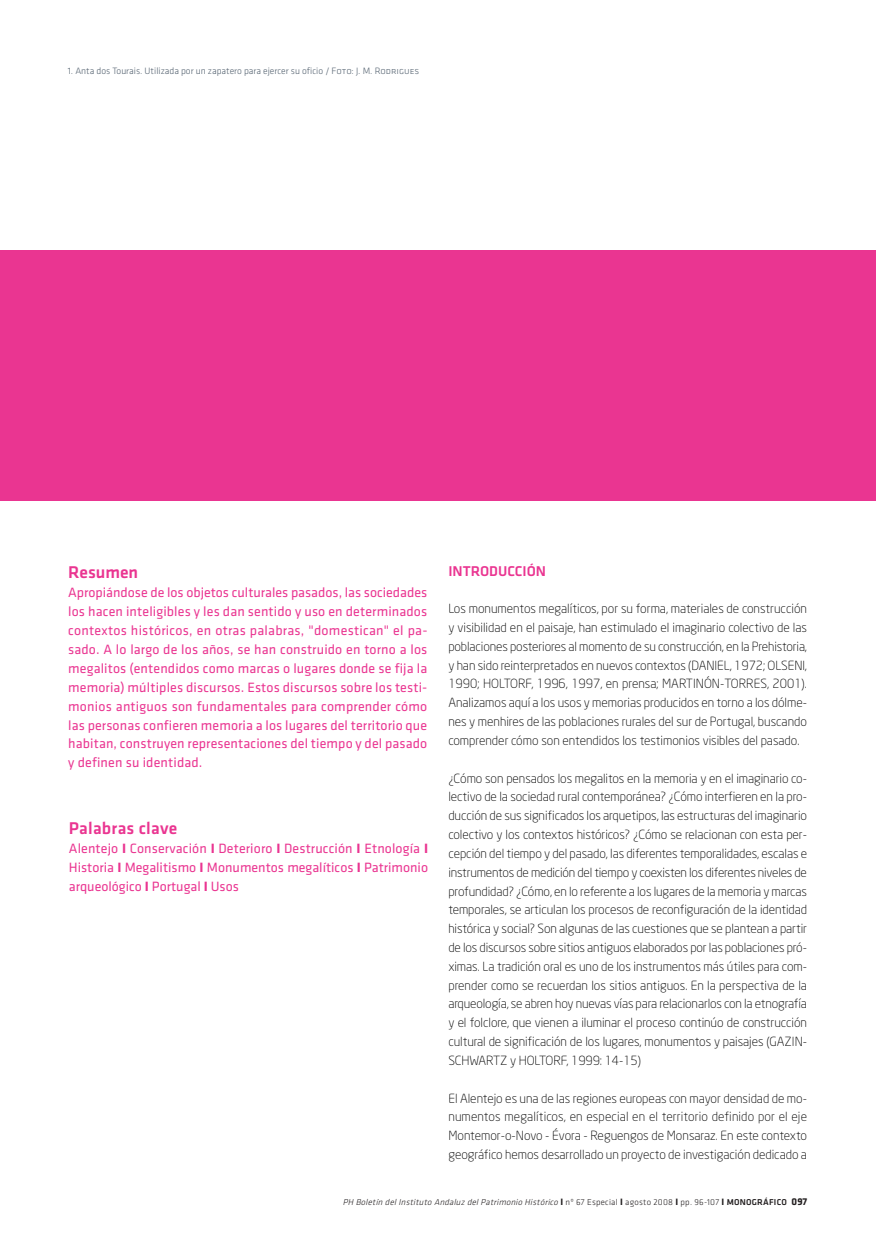
<style>
.page{position:relative;width:876px;height:1238px;background:#fff}
.page>*{position:absolute;margin:0;border:0;box-sizing:border-box;transform-origin:0 0}
.t1{font:17.7px "Klavika Medium TF";letter-spacing:.015em;color:#ea3591}
.t2{font:500 17.7px "Klavika";color:#ea3591}
.t3{font:500 14.7px "Klavika";color:#ea3591}
.t4{font:13.95px/18.9px "Klavika";letter-spacing:.01em;color:#ea3591;text-align:justify}
.t5{font:300 12.45px/18.8px "Neo Sans";color:#000;text-align:justify}
.t6{font:300 9.6px "Klavika";color:#53616f}
.t7{font:italic 300 8.85px "Klavika";color:#231f20}
.s1{font-family:"Klavika Light Caps";font-weight:400}
.s2{font-weight:700}
.s3{font-weight:700;font-style:normal;font-size:9.6px}
.s4{font-style:normal}
.s5{font-weight:500;font-style:normal}
.s6{font-weight:700;font-style:normal;font-size:10.35px}
</style>
<div class="page">
<div style="left:0;top:250px;width:875px;height:250px;background:#ea3591"></div>
<p class="t6" style="left:68px;top:67px;width:353px">1. Anta dos Tourais. Utilizada por un zapatero para ejercer su oficio / <span class="s1">Foto: J. M. Rodrigues</span></p>
<h1 class="t2" style="left:68px;top:565px;width:72px">Resumen</h1>
<p class="t4" style="left:68px;top:584px;width:361px">Apropiándose de los objetos culturales pasados, las sociedades los hacen inteligibles y les dan sentido y uso en determinados contextos históricos, en otras palabras, "domestican" el pa&shy;sado. A lo largo de los años, se han construido en torno a los megalitos (entendidos como marcas o lugares donde se fija la memoria) múltiples discursos. Estos discursos sobre los testi&shy;monios antiguos son fundamentales para comprender cómo las personas confieren memoria a los lugares del territorio que habitan, construyen representaciones del tiempo y del pasado y definen su identidad.</p>
<h1 class="t1" style="left:69px;top:821px;width:110px">Palabras clave</h1>
<p class="t4" style="left:69px;top:839px;width:361px">Alentejo <span class="s2">I</span> Conservación <span class="s2">I</span> Deterioro <span class="s2">I</span> Destrucción <span class="s2">I</span> Etnología <span class="s2">I </span>Historia <span class="s2">I</span> Megalitismo <span class="s2">I</span> Monumentos megalíticos <span class="s2">I</span> Patrimonio arqueológico <span class="s2">I</span> Portugal <span class="s2">I</span> Usos</p>
<p class="t3" style="left:448px;top:565px;width:99px">INTRODUCCIÓN</p>
<p class="t5" style="left:448px;top:600px;width:360px">Los monumentos megalíticos, por su forma, materiales de construcción y visibilidad en el paisaje, han estimulado el imaginario colectivo de las poblaciones posteriores al momento de su construcción, en la Prehistoria, y han sido reinterpretados en nuevos contextos (DANIEL, 1972; OLSENl, 1990; HOLTORF, 1996, 1997, en prensa; MARTINÓN-TORRES, 2001).<br>Analizamos aquí a los usos y memorias producidos en torno a los dólme&shy;nes y menhires de las poblaciones rurales del sur de Portugal, buscando comprender cómo son entendidos los testimonios visibles del pasado.</p>
<p class="t5" style="left:448px;top:770px;width:360px">¿Cómo son pensados los megalitos en la memoria y en el imaginario co&shy;lectivo de la sociedad rural contemporánea? ¿Cómo interfieren en la pro&shy;ducción de sus significados los arquetipos, las estructuras del imaginario colectivo y los contextos históricos? ¿Cómo se relacionan con esta per&shy;cepción del tiempo y del pasado, las diferentes temporalidades, escalas e instrumentos de medición del tiempo y coexisten los diferentes niveles de profundidad? ¿Cómo, en lo referente a los lugares de la memoria y marcas temporales, se articulan los procesos de reconfiguración de la identidad histórica y social? Son algunas de las cuestiones que se plantean a partir de los discursos sobre sitios antiguos elaborados por las poblaciones pró&shy;ximas. La tradición oral es uno de los instrumentos más útiles para com&shy;prender como se recuerdan los sitios antiguos. En la perspectiva de la arqueología, se abren hoy nuevas vías para relacionarlos con la etnografía y el folclore, que vienen a iluminar el proceso continúo de construcción cultural de significación de los lugares, monumentos y paisajes (GAZIN-SCHWARTZ y HOLTORF, 1999: 14-15)</p>
<p class="t5" style="left:448px;top:1089px;width:360px">El Alentejo es una de las regiones europeas con mayor densidad de mo&shy;numentos megalíticos, en especial en el territorio definido por el eje Montemor-o-Novo - Évora - Reguengos de Monsaraz. En este contexto geográfico hemos desarrollado un proyecto de investigación dedicado a</p>
<p class="t7" style="left:343px;top:1198px;width:466px">PH Boletín del Instituto Andaluz del Patrimonio Histórico<span class="s3">I</span> <span class="s4">nº 67 Especial</span> <span class="s3">I</span> <span class="s4">agosto 2008</span> <span class="s3">I</span> <span class="s4">pp. 96-107</span> <span class="s3">I</span> <span class="s5">MONOGRÁFICO</span> <span class="s6">097</span></p>
</div>
